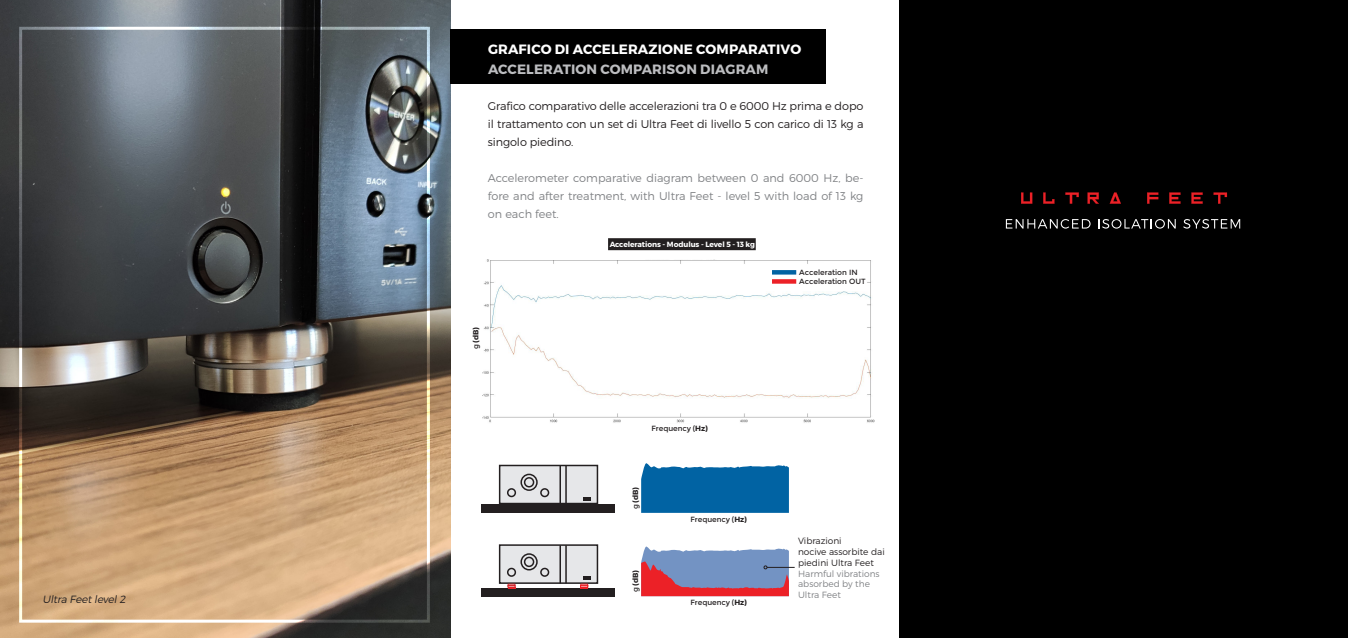
<style>
.page{position:relative;width:1348px;height:638px;background:#fff}
.page>*{position:absolute;margin:0;border:0;box-sizing:border-box;transform-origin:0 0}
.t1{font:700 13.5px "Montserrat";letter-spacing:.01em;color:#fff}
.t2{font:700 13.5px "Montserrat";letter-spacing:.01em;color:#bcbdc0}
.t3{font:300 11.25px/18px "Montserrat";letter-spacing:-.01em;color:#231f20;text-align:justify}
.t4{font:300 11.25px/18px "Montserrat";color:#808285;text-align:justify}
.t5{font:italic 300 10.5px "Montserrat";color:#231f20}
.t6{font:300 9px/10.8px "Montserrat";color:#231f20}
.t7{font:300 9px/10.8px "Montserrat";color:#808285}
.t8{font:7.5px "Montserrat";letter-spacing:-.005em;color:#231f20}
.t9{font:700 7.5px "Montserrat";letter-spacing:-.01em;color:#fff}
.t10{font:700 7.5px "Montserrat";color:#231f20}
.s1{font-weight:400}
.s2{font-weight:700}
</style>
<div class="page">
<img style="left:483px;top:259px;width:392px;height:164px">
<div style="left:899px;top:0;width:449px;height:638px;background:#000"></div>
<img style="left:0;top:0;width:451px;height:638px">
<div style="left:451px;top:30px;width:375px;height:54px;background:#000"></div>
<div style="left:19px;top:27px;width:411px;height:595px;border:3px solid #fff"></div>
<svg style="left:1006px;top:219px;width:84px;height:10px"></svg>
<svg style="left:1098px;top:219px;width:78px;height:10px"></svg>
<svg style="left:1183px;top:219px;width:57px;height:10px"></svg>
<svg style="left:1021px;top:192px;width:11px;height:12px"></svg>
<svg style="left:1043px;top:192px;width:11px;height:12px"></svg>
<svg style="left:1065px;top:192px;width:14px;height:12px"></svg>
<svg style="left:1087px;top:192px;width:12px;height:12px"></svg>
<svg style="left:1110px;top:192px;width:11px;height:12px"></svg>
<svg style="left:1147px;top:192px;width:11px;height:12px"></svg>
<svg style="left:1169px;top:192px;width:11px;height:12px"></svg>
<svg style="left:1191px;top:192px;width:12px;height:12px"></svg>
<svg style="left:1213px;top:192px;width:14px;height:12px"></svg>
<div style="left:608px;top:238px;width:148px;height:12px;background:#231f20"></div>
<div style="left:772px;top:270px;width:24px;height:5px;background:#0163a3"></div>
<div style="left:772px;top:279px;width:24px;height:5px;background:#ec2127"></div>
<div style="left:824px;top:262px;width:45px;height:15px;background:#fff"></div>
<svg style="left:641px;top:463px;width:148px;height:50px;background:#166faa"></svg>
<svg style="left:641px;top:546px;width:154px;height:50px;background:#a084a3"></svg>
<div style="left:500px;top:465px;width:97px;height:38px;background:#e6e7e9"></div>
<div style="left:499px;top:465px;width:99px;height:39px;border:2px solid #231f20"></div>
<div style="left:500px;top:545px;width:97px;height:38px;background:#e6e7e9"></div>
<div style="left:499px;top:544px;width:99px;height:40px;border:2px solid #231f20"></div>
<div style="left:507px;top:488px;width:9px;height:9px;border:2px solid #231f20;border-radius:50%"></div>
<div style="left:507px;top:568px;width:9px;height:9px;border:2px solid #231f20;border-radius:50%"></div>
<div style="left:540px;top:488px;width:9px;height:9px;border:2px solid #231f20;border-radius:50%"></div>
<div style="left:540px;top:568px;width:9px;height:9px;border:2px solid #231f20;border-radius:50%"></div>
<div style="left:520px;top:474px;width:18px;height:17px;border:2px solid #231f20;border-radius:50%"></div>
<div style="left:520px;top:553px;width:18px;height:17px;border:2px solid #231f20;border-radius:50%"></div>
<div style="left:524px;top:477px;width:10px;height:10px;border:2px solid #231f20;border-radius:50%"></div>
<div style="left:524px;top:556px;width:10px;height:11px;border:2px solid #231f20;border-radius:50%"></div>
<hr style="left:559px;top:466px;width:2px;height:38px;background:#231f20">
<hr style="left:559px;top:545px;width:2px;height:38px;background:#231f20">
<hr style="left:565px;top:466px;width:2px;height:38px;background:#231f20">
<hr style="left:565px;top:545px;width:2px;height:38px;background:#231f20">
<div style="left:481px;top:504px;width:133px;height:8px;background:#231f20"></div>
<div style="left:481px;top:588px;width:133px;height:8px;background:#231f20"></div>
<svg style="left:583px;top:497px;width:12px;height:7px"></svg>
<svg style="left:507px;top:583px;width:9px;height:5px"></svg>
<svg style="left:580px;top:577px;width:11px;height:11px"></svg>
<p class="t5" style="left:43px;top:592px;width:87px">Ultra Feetlevel2</p>
<p class="t1" style="left:488px;top:41px;width:315px">GRAFICO DI ACCELERAZIONE COMPARATIVO</p>
<p class="t2" style="left:488px;top:61px;width:282px">ACCELERATION COMPARISON DIAGRAM</p>
<p class="t3" style="left:488px;top:97px;width:377px">Grafico comparativo delle accelerazioni tra 0 e 6000 Hz prima e dopo il trattamento con un set di Ultra Feet di livello 5 con carico di 13 kg a singolo piedino.</p>
<p class="t4" style="left:488px;top:169px;width:377px">Accelerometer comparative diagram between 0 and 6000 Hz, be&shy;fore and after treatment, with Ultra Feet - level 5 with load of 13 kg on each feet.</p>
<p class="t10" style="left:471px;top:349px;width:24px;rotate:-90deg"><span class="s1">g</span> (dB)</p>
<p class="t9" style="left:610px;top:240px;width:147px">Accelerations - Modulus - Level 5 - 13 kg</p>
<p class="t8" style="left:799px;top:268px;width:60px">Acceleration IN</p>
<p class="t8" style="left:799px;top:277px;width:68px">Acceleration OUT</p>
<p class="t8" style="left:651px;top:424px;width:58px">Frequency (<span class="s2">Hz)</span></p>
<p class="t10" style="left:631px;top:509px;width:24px;rotate:-90deg"><span class="s1">g</span> (dB)</p>
<p class="t10" style="left:631px;top:592px;width:24px;rotate:-90deg"><span class="s1">g</span> (dB)</p>
<p class="t8" style="left:690px;top:515px;width:58px">Frequency (<span class="s2">Hz)</span></p>
<p class="t8" style="left:690px;top:598px;width:58px">Frequency (<span class="s2">Hz)</span></p>
<p class="t6" style="left:798px;top:535px;width:45px">Vibrazioni</p>
<p class="t6" style="left:798px;top:546px;width:88px">nocive assorbite dai piedini Ultra Feet</p>
<p class="t7" style="left:798px;top:568px;width:83px">Harmful vibrations</p>
<p class="t7" style="left:798px;top:578px;width:73px">absorbed by the<br>Ultra Feet</p>
</div>
